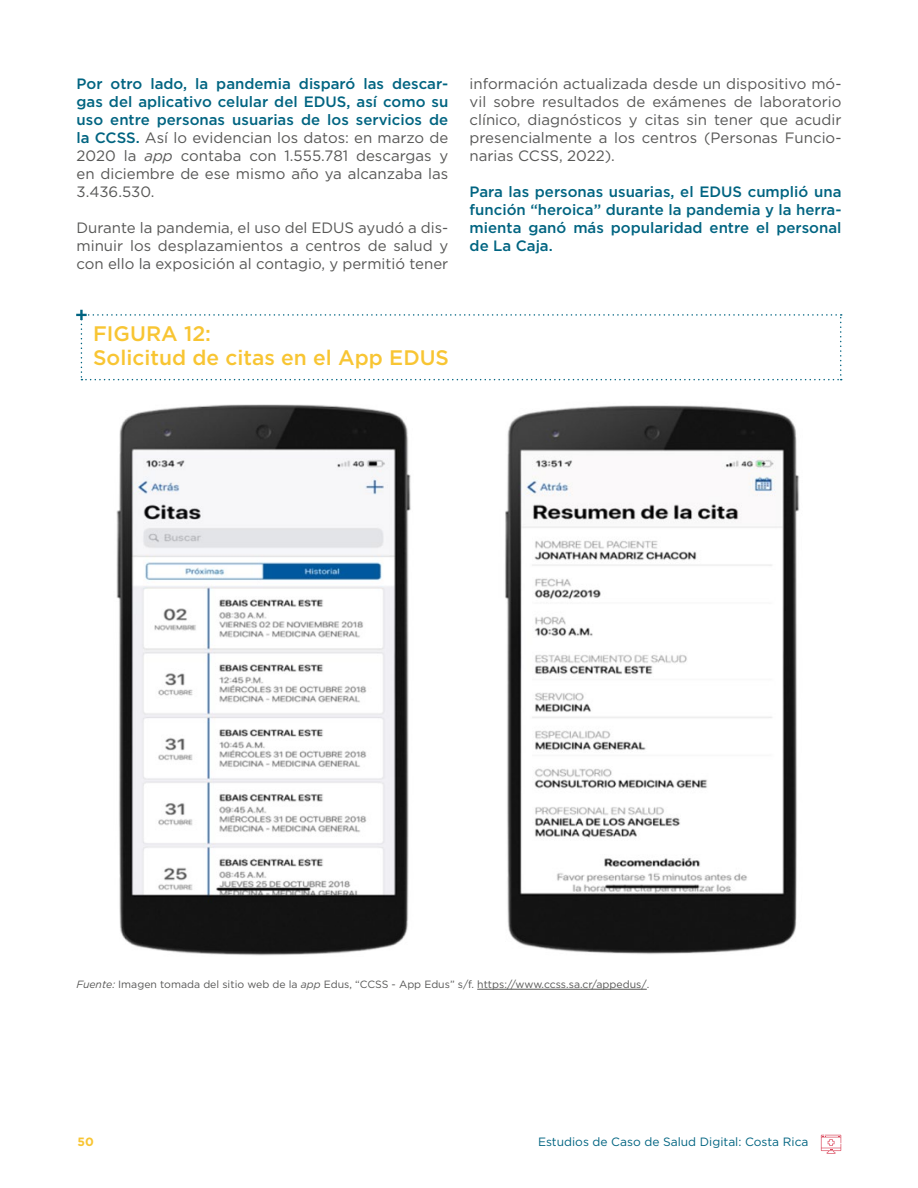
<style>
.page{position:relative;width:918px;height:1188px;background:#fff}
.page>*{position:absolute;margin:0;border:0;box-sizing:border-box;transform-origin:0 0}
.t1{font:500 21px/24px "Gotham";color:#f8c533}
.t2{font:500 15px/18px "Gotham";color:#006481;text-align:justify}
.t3{font:15px/18px "Gotham";color:#575756;text-align:justify}
.t4{font:12px "Gotham";color:#006481}
.t5{font:700 12px "Gotham";color:#f8c533}
.t6{font:10.5px "Gotham";color:#575756}
.s1{font-weight:400;color:#575756}
.s2{font-weight:400;font-style:italic;color:#575756}
.s3{font-style:italic}
</style>
<div class="page">
<svg style="left:821px;top:1135px;width:20px;height:19px"></svg>
<svg style="left:76px;top:310px;width:766px;height:70px"></svg>
<img style="left:116px;top:404px;width:295px;height:552px">
<img style="left:505px;top:405px;width:295px;height:549px">
<hr style="left:477px;top:989px;width:170px;height:1px;background:#575756">
<p class="t2" style="left:77px;top:74px;width:373px">Por otro lado, la pandemia disparó las descar&shy;gas del aplicativo celular del EDUS, así como su uso entre personas usuarias de los servicios de la CCSS. <span class="s1">Así lo evidencian los datos: en marzo de 2020 la</span> <span class="s2">app</span> <span class="s1">contaba con 1.555.781 descargas y en diciembre de ese mismo año ya alcanzaba las 3.436.530.</span></p>
<p class="t3" style="left:77px;top:218px;width:373px">Durante la pandemia, el uso del EDUS ayudó a dis&shy;minuir los desplazamientos a centros de salud y con ello la exposición al contagio, y permitió tener</p>
<p class="t3" style="left:470px;top:74px;width:373px">información actualizada desde un dispositivo mó&shy;vil sobre resultados de exámenes de laboratorio clínico, diagnósticos y citas sin tener que acudir presencialmente a los centros (Personas Funcio&shy;narias CCSS, 2022).</p>
<p class="t2" style="left:470px;top:182px;width:373px">Para las personas usuarias, el EDUS cumplió una función “heroica” durante la pandemia y la herra&shy;mienta ganó más popularidad entre el personal de La Caja.</p>
<h1 class="t1" style="left:93px;top:322px;width:357px">FIGURA 12:<br>Solicitud de citas en el App EDUS</h1>
<p class="t6" style="left:76px;top:977px;width:575px"><span class="s3">Fuente:</span> Imagen tomada del sitio web de la <span class="s3">app</span> Edus, “CCSS - App Edus” s/f. https://www.ccss.sa.cr/appedus/.</p>
<p class="t5" style="left:78px;top:1134px;width:18px">50</p>
<p class="t4" style="left:538px;top:1134px;width:272px">Estudios de Caso de Salud Digital: Costa Rica</p>
</div>
